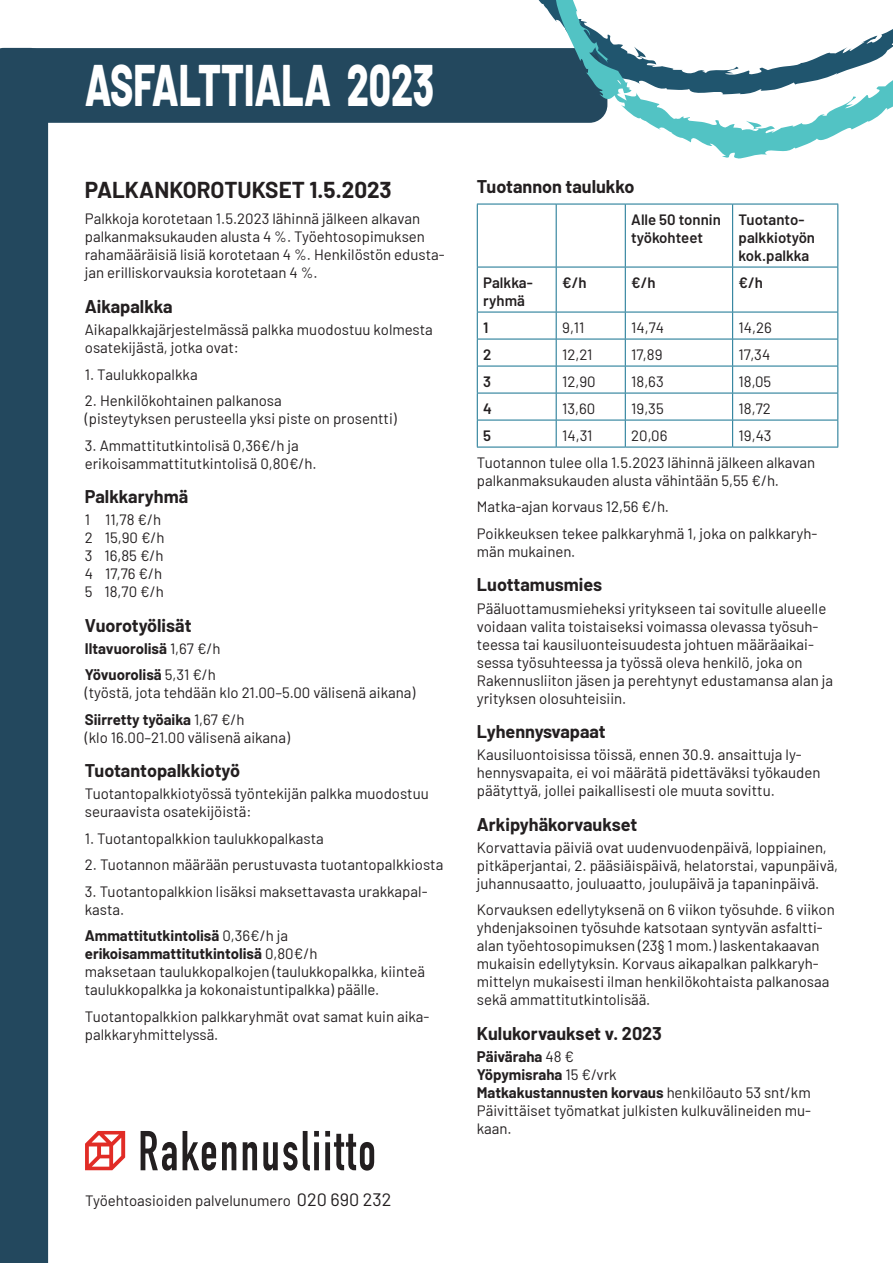
<style>
.page{position:relative;width:893px;height:1263px;background:#fff}
.page>*{position:absolute;margin:0;border:0;box-sizing:border-box;transform-origin:0 0}
.t1{font:800 58.5px "Barlow";color:#fff;scale:.67 1}
.Otsikko_1{font:700 22.5px "Barlow";color:#231f20}
.Otsikko_2{font:700 18px "Barlow";color:#231f20}
.Leipis{font:15px/18px "Barlow";color:#231f20}
.Leipis-2{font:600 15px/18px "Barlow";color:#231f20}
.Leipis-3{font:700 15px "Barlow";color:#231f20}
.s1{font-weight:400}
.s2{font-weight:700}
.s3{font-size:18px}
</style>
<div class="page">
<div style="left:17px;top:48px;width:590px;height:75px;background:#23485e;border-radius:18px"></div>
<svg style="left:85px;top:1131px;width:40px;height:39px"></svg>
<svg style="left:141px;top:1131px;width:36px;height:39px"></svg>
<svg style="left:183px;top:1131px;width:33px;height:39px"></svg>
<svg style="left:222px;top:1142px;width:14px;height:28px"></svg>
<svg style="left:243px;top:1142px;width:14px;height:28px"></svg>
<svg style="left:263px;top:1131px;width:56px;height:39px"></svg>
<svg style="left:325px;top:1131px;width:49px;height:39px"></svg>
<div style="left:0;top:48px;width:48px;height:1215px;background:#23485e"></div>
<svg style="left:534px;top:0;width:359px;height:159px"></svg>
<hr style="left:477px;top:204px;width:79px;height:1px;background:#12718f">
<hr style="left:477px;top:204px;width:1px;height:63px;background:#12718f">
<hr style="left:556px;top:204px;width:69px;height:1px;background:#12718f">
<hr style="left:556px;top:204px;width:1px;height:63px;background:#12718f">
<hr style="left:625px;top:204px;width:108px;height:1px;background:#12718f">
<hr style="left:625px;top:204px;width:1px;height:63px;background:#12718f">
<hr style="left:733px;top:204px;width:105px;height:1px;background:#12718f">
<hr style="left:732px;top:204px;width:1px;height:63px;background:#12718f">
<hr style="left:837px;top:204px;width:1px;height:63px;background:#12718f">
<hr style="left:477px;top:267px;width:79px;height:1px;background:#12718f">
<hr style="left:477px;top:267px;width:1px;height:45px;background:#12718f">
<hr style="left:556px;top:267px;width:69px;height:1px;background:#12718f">
<hr style="left:556px;top:267px;width:1px;height:45px;background:#12718f">
<hr style="left:625px;top:267px;width:108px;height:1px;background:#12718f">
<hr style="left:625px;top:267px;width:1px;height:45px;background:#12718f">
<hr style="left:733px;top:267px;width:105px;height:1px;background:#12718f">
<hr style="left:732px;top:267px;width:1px;height:45px;background:#12718f">
<hr style="left:837px;top:267px;width:1px;height:45px;background:#12718f">
<hr style="left:477px;top:312px;width:79px;height:1px;background:#12718f">
<hr style="left:556px;top:312px;width:69px;height:1px;background:#12718f">
<hr style="left:625px;top:312px;width:108px;height:1px;background:#12718f">
<hr style="left:733px;top:312px;width:105px;height:1px;background:#12718f">
<hr style="left:477px;top:339px;width:79px;height:1px;background:#12718f">
<hr style="left:556px;top:339px;width:69px;height:1px;background:#12718f">
<hr style="left:625px;top:339px;width:108px;height:1px;background:#12718f">
<hr style="left:733px;top:339px;width:105px;height:1px;background:#12718f">
<hr style="left:477px;top:366px;width:79px;height:1px;background:#12718f">
<hr style="left:556px;top:366px;width:69px;height:1px;background:#12718f">
<hr style="left:625px;top:366px;width:108px;height:1px;background:#12718f">
<hr style="left:733px;top:366px;width:105px;height:1px;background:#12718f">
<hr style="left:477px;top:393px;width:79px;height:1px;background:#12718f">
<hr style="left:556px;top:393px;width:69px;height:1px;background:#12718f">
<hr style="left:625px;top:393px;width:108px;height:1px;background:#12718f">
<hr style="left:733px;top:393px;width:105px;height:1px;background:#12718f">
<hr style="left:477px;top:420px;width:79px;height:1px;background:#12718f">
<svg style="left:477px;top:312px;width:1px;height:135px"></svg>
<hr style="left:556px;top:420px;width:69px;height:1px;background:#12718f">
<svg style="left:556px;top:312px;width:1px;height:135px"></svg>
<hr style="left:625px;top:420px;width:108px;height:1px;background:#12718f">
<svg style="left:625px;top:312px;width:1px;height:135px"></svg>
<hr style="left:733px;top:420px;width:105px;height:1px;background:#12718f">
<svg style="left:732px;top:312px;width:1px;height:135px"></svg>
<svg style="left:837px;top:312px;width:1px;height:135px"></svg>
<hr style="left:477px;top:447px;width:79px;height:1px;background:#12718f">
<hr style="left:556px;top:447px;width:69px;height:1px;background:#12718f">
<hr style="left:625px;top:447px;width:108px;height:1px;background:#12718f">
<hr style="left:733px;top:447px;width:105px;height:1px;background:#12718f">
<p class="t1" style="left:85px;top:41px;width:523px">ASFALTTIALA 2023</p>
<p class="Otsikko_1" style="left:85px;top:173px;width:308px">PALKANKOROTUKSET 1.5.2023</p>
<p class="Leipis" style="left:85px;top:209px;width:361px">Palkkoja korotetaan 1.5.2023 lähinnä jälkeen alkavan palkanmaksukauden alusta 4 %. Työehtosopimuksen rahamääräisiä lisiä korotetaan 4 %. Henkilöstön edusta&shy;jan erilliskorvauksia korotetaan 4 %.</p>
<p class="Otsikko_2" style="left:85px;top:293px;width:89px">Aikapalkka</p>
<p class="Leipis" style="left:85px;top:319px;width:350px">Aikapalkkajärjestelmässä palkka muodostuu kolmesta osatekijästä, jotka ovat:</p>
<p class="Leipis" style="left:85px;top:364px;width:114px">1. Taulukkopalkka</p>
<p class="Leipis" style="left:85px;top:390px;width:313px">2. Henkilökohtainen palkanosa<br>(pisteytyksen perusteella yksi piste on prosentti)</p>
<p class="Leipis" style="left:85px;top:435px;width:233px">3. Ammattitutkintolisä 0,36€/h ja erikoisammattitutkintolisä 0,80€/h.</p>
<p class="Otsikko_2" style="left:85px;top:483px;width:105px">Palkkaryhmä</p>
<p class="Leipis" style="left:85px;top:510px;width:81px">1 11,78 €/h<br>2 15,90 €/h<br>3 16,85 €/h<br>4 17,76 €/h<br>5 18,70 €/h</p>
<p class="Otsikko_2" style="left:85px;top:612px;width:108px">Vuorotyölisät</p>
<p class="Leipis-3" style="left:85px;top:637px;width:137px">Iltavuorolisä <span class="s1">1,67 €/h</span></p>
<p class="Leipis" style="left:85px;top:665px;width:332px"><span class="s2">Yövuorolisä</span> 5,31 €/h<br>(työstä, jota tehdään klo 21.00–5.00 välisenä aikana)</p>
<p class="Leipis" style="left:85px;top:709px;width:207px"><span class="s2">Siirretty työaika</span> 1,67 €/h<br>(klo 16.00–21.00 välisenä aikana)</p>
<p class="Otsikko_2" style="left:85px;top:757px;width:157px">Tuotantopalkkiotyö</p>
<p class="Leipis" style="left:85px;top:784px;width:345px">Tuotantopalkkiotyössä työntekijän palkka muodostuu seuraavista osatekijöistä:</p>
<p class="Leipis" style="left:85px;top:828px;width:240px">1. Tuotantopalkkion taulukkopalkasta</p>
<p class="Leipis" style="left:85px;top:855px;width:360px">2. Tuotannon määrään perustuvasta tuotantopalkkiosta</p>
<p class="Leipis" style="left:85px;top:881px;width:344px">3. Tuotantopalkkion lisäksi maksettavasta urakkapal&shy;kasta.</p>
<p class="Leipis" style="left:85px;top:926px;width:342px"><span class="s2">Ammattitutkintolisä</span> 0,36€/h ja <span class="s2">erikoisammattitutkintolisä</span> 0,80€/h<br>maksetaan taulukkopalkojen (taulukkopalkka, kiinteä taulukkopalkka ja kokonaistuntipalkka) päälle.</p>
<p class="Leipis" style="left:85px;top:1006px;width:346px">Tuotantopalkkion palkkaryhmät ovat samat kuin aika&shy;palkkaryhmittelyssä.</p>
<p class="Leipis" style="left:85px;top:1190px;width:308px">Työehtoasioiden palvelunumero <span class="s3">020 690 232</span></p>
<p class="Otsikko_2" style="left:477px;top:174px;width:159px">Tuotannon taulukko</p>
<p class="Leipis-2" style="left:631px;top:209px;width:91px">Alle 50 tonnin työkohteet</p>
<p class="Leipis-2" style="left:739px;top:209px;width:78px">Tuotanto&shy;palkkiotyön kok.palkka</p>
<p class="Leipis-2" style="left:483px;top:272px;width:51px">Palkka&shy;ryhmä</p>
<p class="Leipis-2" style="left:562px;top:272px;width:26px">€/h</p>
<p class="Leipis-2" style="left:631px;top:272px;width:26px">€/h</p>
<p class="Leipis-2" style="left:739px;top:272px;width:26px">€/h</p>
<p class="Leipis-2" style="left:483px;top:317px;width:7px">1</p>
<p class="Leipis" style="left:562px;top:317px;width:24px">9,11</p>
<p class="Leipis" style="left:631px;top:317px;width:34px">14,74</p>
<p class="Leipis" style="left:739px;top:317px;width:35px">14,26</p>
<p class="Leipis-2" style="left:483px;top:344px;width:10px">2</p>
<p class="Leipis" style="left:562px;top:344px;width:32px">12,21</p>
<p class="Leipis" style="left:631px;top:344px;width:33px">17,89</p>
<p class="Leipis" style="left:739px;top:344px;width:33px">17,34</p>
<p class="Leipis-2" style="left:483px;top:371px;width:9px">3</p>
<p class="Leipis" style="left:562px;top:371px;width:35px">12,90</p>
<p class="Leipis" style="left:631px;top:371px;width:34px">18,63</p>
<p class="Leipis" style="left:739px;top:371px;width:34px">18,05</p>
<p class="Leipis-2" style="left:483px;top:398px;width:10px">4</p>
<p class="Leipis" style="left:562px;top:398px;width:35px">13,60</p>
<p class="Leipis" style="left:631px;top:398px;width:34px">19,35</p>
<p class="Leipis" style="left:739px;top:398px;width:34px">18,72</p>
<p class="Leipis-2" style="left:483px;top:425px;width:9px">5</p>
<p class="Leipis" style="left:562px;top:425px;width:32px">14,31</p>
<p class="Leipis" style="left:631px;top:425px;width:38px">20,06</p>
<p class="Leipis" style="left:739px;top:425px;width:35px">19,43</p>
<p class="Leipis" style="left:477px;top:452px;width:340px">Tuotannon tulee olla 1.5.2023 lähinnä jälkeen alkavan palkanmaksukauden alusta vähintään 5,55 €/h.</p>
<p class="Leipis" style="left:477px;top:497px;width:194px">Matka-ajan korvaus 12,56 €/h.</p>
<p class="Leipis" style="left:477px;top:523px;width:342px">Poikkeuksen tekee palkkaryhmä 1, joka on palkkaryh&shy;män mukainen.</p>
<p class="Otsikko_2" style="left:477px;top:571px;width:127px">Luottamusmies</p>
<p class="Leipis" style="left:477px;top:598px;width:358px">Pääluottamusmieheksi yritykseen tai sovitulle alueelle voidaan valita toistaiseksi voimassa olevassa työsuh&shy;teessa tai kausiluonteisuudesta johtuen määräaikai&shy;sessa työsuhteessa ja työssä oleva henkilö, joka on Rakennusliiton jäsen ja perehtynyt edustamansa alan ja yrityksen olosuhteisiin.</p>
<p class="Otsikko_2" style="left:477px;top:718px;width:130px">Lyhennysvapaat</p>
<p class="Leipis" style="left:477px;top:745px;width:345px">Kausiluontoisissa töissä, ennen 30.9. ansaittuja ly&shy;hennysvapaita, ei voi määrätä pidettäväksi työkauden päätyttyä, jollei paikallisesti ole muuta sovittu.</p>
<p class="Otsikko_2" style="left:477px;top:811px;width:162px">Arkipyhäkorvaukset</p>
<p class="Leipis" style="left:477px;top:837px;width:363px">Korvattavia päiviä ovat uudenvuodenpäivä, loppiainen, pitkäperjantai, 2. pääsiäispäivä, helatorstai, vapunpäivä, juhannusaatto, jouluaatto, joulupäivä ja tapaninpäivä.</p>
<p class="Leipis" style="left:477px;top:900px;width:359px">Korvauksen edellytyksenä on 6 viikon työsuhde. 6 viikon yhdenjaksoinen työsuhde katsotaan syntyvän asfaltti&shy;alan työehtosopimuksen (23§ 1 mom.) laskentakaavan mukaisin edellytyksin. Korvaus aikapalkan palkkaryh&shy;mittelyn mukaisesti ilman henkilökohtaista palkanosaa sekä ammattitutkintolisää.</p>
<p class="Otsikko_2" style="left:477px;top:1020px;width:186px">Kulukorvaukset v. 2023</p>
<p class="Leipis" style="left:477px;top:1046px;width:336px"><span class="s2">Päiväraha</span> 48 €<br><span class="s2">Yöpymisraha</span> 15 €/vrk<br><span class="s2">Matkakustannusten korvaus</span> henkilöauto 53 snt/km<br>Päivittäiset työmatkat julkisten kulkuvälineiden mu&shy;kaan.</p>
</div>
